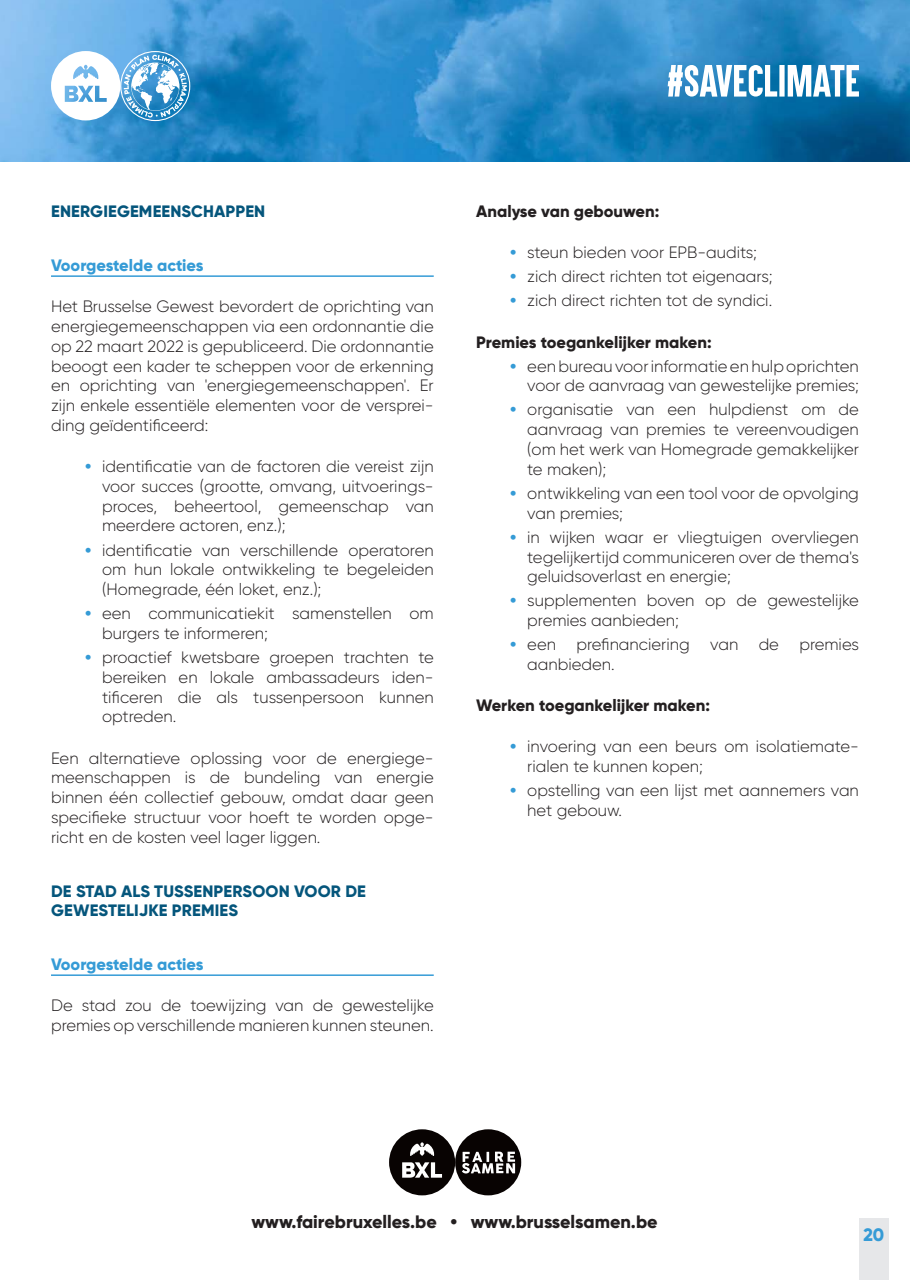
<style>
.page{position:relative;width:910px;height:1280px;background:#fff}
.page>*{position:absolute;margin:0;border:0;box-sizing:border-box;transform-origin:0 0}
.t1{font:800 18px "Gilroy";color:#231f20}
.t2{font:800 18px "Gilroy";color:#359bd6}
.Texte{font:300 16.5px/19.8px "Gilroy";color:#231f20;text-align:justify}
.Texte-2{font:800 16.5px "Gilroy";color:#231f20}
.Sous-titres_1{font:800 16.5px/19.8px "Gilroy";letter-spacing:.01em;color:#05567c}
.Sous-titres_2{font:800 16.5px "Gilroy";letter-spacing:-.005em;color:#359bd6}
.s1{font-weight:800;color:#359bd6}
</style>
<div class="page">
<img style="left:0;top:0;width:910px;height:162px">
<svg style="left:668px;top:65px;width:191px;height:32px"></svg>
<svg style="left:51px;top:51px;width:139px;height:70px"></svg>
<svg style="left:389px;top:1129px;width:132px;height:66px"></svg>
<div style="left:859px;top:1218px;width:30px;height:62px;background:#e6e7e9"></div>
<hr style="left:51px;top:275px;width:383px;height:2px;background:#359bd6">
<hr style="left:51px;top:974px;width:383px;height:2px;background:#359bd6">
<p class="Sous-titres_1" style="left:51px;top:202px;width:216px">ENERGIEGEMEENSCHAPPEN</p>
<p class="Sous-titres_2" style="left:51px;top:255px;width:154px">Voorgestelde acties</p>
<p class="Texte" style="left:51px;top:296px;width:384px">Het Brusselse Gewest bevordert de oprichting van energiegemeenschappen via een ordonnantie die op 22 maart 2022 is gepubliceerd. Die ordonnantie beoogt een kader te scheppen voor de erkenning en oprichting van 'energiegemeenschappen'. Er zijn enkele essentiële elementen voor de versprei&shy;ding geïdentificeerd:</p>
<p class="Texte" style="left:102px;top:456px;width:333px;text-indent:-17px"><span class="s1">•</span> identificatie van de factoren die vereist zijn voor succes (grootte, omvang, uitvoerings&shy;proces, beheertool, gemeenschap van meerdere actoren, enz.);</p>
<p class="Texte" style="left:102px;top:540px;width:333px;text-indent:-17px"><span class="s1">•</span> identificatie van verschillende operatoren om hun lokale ontwikkeling te begeleiden (Homegrade, één loket, enz.);</p>
<p class="Texte" style="left:102px;top:603px;width:333px;text-indent:-17px"><span class="s1">•</span> een communicatiekit samenstellen om burgers te informeren;</p>
<p class="Texte" style="left:102px;top:647px;width:333px;text-indent:-17px"><span class="s1">•</span> proactief kwetsbare groepen trachten te bereiken en lokale ambassadeurs iden&shy;tificeren die als tussenpersoon kunnen optreden.</p>
<p class="Texte" style="left:51px;top:748px;width:384px">Een alternatieve oplossing voor de energiege&shy;meenschappen is de bundeling van energie binnen één collectief gebouw, omdat daar geen specifieke structuur voor hoeft te worden opge&shy;richt en de kosten veel lager liggen.</p>
<p class="Sous-titres_1" style="left:51px;top:881px;width:316px">DE STAD ALS TUSSENPERSOON VOOR DE<br>GEWESTELIJKE PREMIES</p>
<p class="Sous-titres_2" style="left:51px;top:954px;width:154px">Voorgestelde acties</p>
<p class="Texte" style="left:51px;top:995px;width:384px">De stad zou de toewijzing van de gewestelijke premies op verschillende manieren kunnen steunen.</p>
<p class="Texte-2" style="left:476px;top:201px;width:185px">Analyse van gebouwen:</p>
<p class="Texte" style="left:510px;top:243px;width:248px"><span class="s1">•</span> steun bieden voor EPB-audits;</p>
<p class="Texte" style="left:510px;top:267px;width:264px"><span class="s1">•</span> zich direct richten tot eigenaars;</p>
<p class="Texte" style="left:510px;top:291px;width:261px"><span class="s1">•</span> zich direct richten tot de syndici.</p>
<p class="Texte-2" style="left:476px;top:331px;width:237px">Premies toegankelijker maken:</p>
<p class="Texte" style="left:510px;top:356px;width:350px;text-align:right"><span class="s1">•</span> een bureau voor informatie en hulp oprichten voor de aanvraag van gewestelijke premies;</p>
<p class="Texte" style="left:527px;top:400px;width:333px;text-indent:-17px"><span class="s1">•</span> organisatie van een hulpdienst om de aanvraag van premies te vereenvoudigen (om het werk van Homegrade gemakkelijker te maken);</p>
<p class="Texte" style="left:527px;top:483px;width:333px;text-indent:-17px"><span class="s1">•</span> ontwikkeling van een tool voor de opvolging van premies;</p>
<p class="Texte" style="left:527px;top:527px;width:333px;text-indent:-17px"><span class="s1">•</span> in wijken waar er vliegtuigen overvliegen tegelijkertijd communiceren over de thema's geluidsoverlast en energie;</p>
<p class="Texte" style="left:527px;top:591px;width:333px;text-indent:-17px"><span class="s1">•</span> supplementen boven op de gewestelijke premies aanbieden;</p>
<p class="Texte" style="left:527px;top:634px;width:333px;text-indent:-17px"><span class="s1">•</span> een prefinanciering van de premies aanbieden.</p>
<p class="Texte-2" style="left:476px;top:695px;width:235px">Werken toegankelijker maken:</p>
<p class="Texte" style="left:527px;top:736px;width:333px;text-indent:-17px"><span class="s1">•</span> invoering van een beurs om isolatiemate&shy;rialen te kunnen kopen;</p>
<p class="Texte" style="left:527px;top:780px;width:333px;text-indent:-17px"><span class="s1">•</span> opstelling van een lijst met aannemers van het gebouw.</p>
<p class="t1" style="left:251px;top:1210px;width:408px">www.fairebruxelles.be • www.brusselsamen.be</p>
<p class="t2" style="left:863px;top:1223px;width:22px">20</p>
</div>
